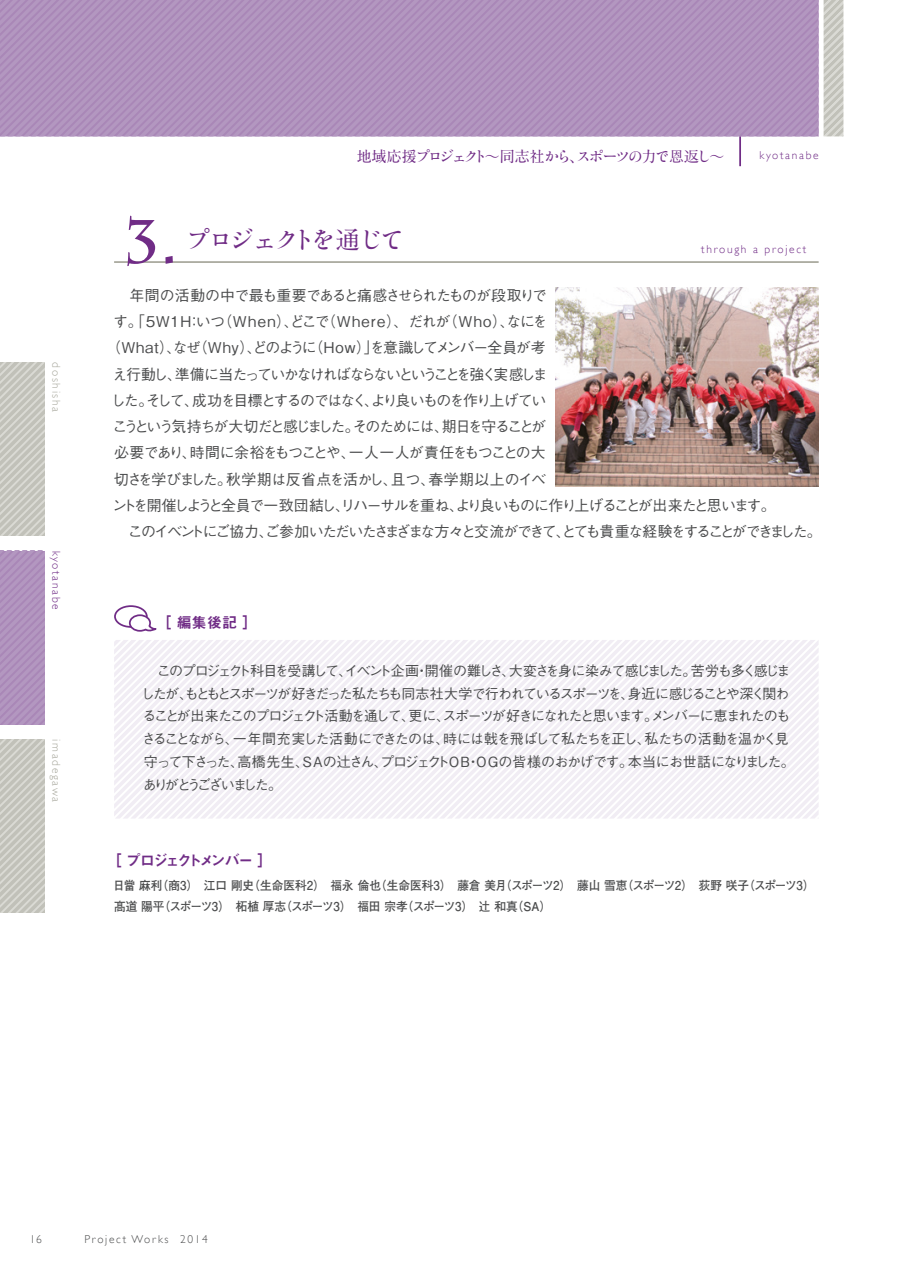
<style>
.page{position:relative;width:903px;height:1275px;background:#fff}
.page>*{position:absolute;margin:0;border:0;box-sizing:border-box;transform-origin:0 0}
.t1{font:700 61.25px "Charlemagne Std";color:#702c86}
.t2{font:24.5px "Ryumin Std Medium KO";letter-spacing:-.13em;color:#702c86}
.t3{font:500 14.88px "Gothic BBB Pr 5";letter-spacing:-.1em;color:#4b4c4d}
.t4{font:500 14.88px "Gothic BBB Pr 5";letter-spacing:-.12em;color:#4b4c4d}
.t5{font:500 14.88px "Gothic BBB Pr 5";letter-spacing:-.03em;color:#4b4c4d}
.t6{font:500 14.88px "Gothic BBB Pr 5";letter-spacing:-.075em;color:#4b4c4d}
.t7{font:500 14.88px "Gothic BBB Pr 5";letter-spacing:-.16em;color:#4b4c4d}
.t8{font:500 14.88px "Gothic BBB Pr 5";letter-spacing:-.125em;color:#4b4c4d}
.t9{font:500 14.88px "Gothic BBB Pr 5";letter-spacing:-.035em;color:#4b4c4d}
.t10{font:500 14.88px "Gothic BBB Pr 5";letter-spacing:-.07em;color:#4b4c4d}
.t11{font:14.88px "Ryumin Std Medium KO";letter-spacing:-.17em;color:#702c86}
.t12{font:14.88px "Midashi Go Pr 5 MB31";letter-spacing:-.18em;color:#702c86}
.t13{font:14.88px "Midashi Go Pr 6 N MB31";color:#702c86}
.t14{font:500 14px/22.8px "Gothic BBB Pr 5";letter-spacing:-.105em;color:#4b4c4d}
.t15{font:700 12.25px/21px "Futo Go B101 Pr 6";letter-spacing:-.005em;color:#4b4c4d;scale:.95 1}
.t16{font:300 11.38px "Gill Sans";letter-spacing:.15em;color:#702c86}
.t17{font:300 11.38px "Gill Sans";letter-spacing:.15em;color:#4b4c4d}
.t18{font:300 11.38px "Gill Sans";letter-spacing:.15em;color:#a8a89d}
.s1{font-family:"A1 Mincho Std";font-weight:700}
.s2{font-family:"Koz Min Pro"}
.s3{font-family:"Midashi Go Pr 6 N MB31"}
</style>
<div class="page">
<svg style="left:0;top:551px;width:45px;height:173px;background:#af91bc"></svg>
<svg style="left:0;top:362px;width:45px;height:174px;background:#c9c9c2"></svg>
<svg style="left:0;top:739px;width:45px;height:174px;background:#c9c9c2"></svg>
<svg style="left:0;top:0;width:240px;height:136px;background:#af91bc"></svg>
<svg style="left:240px;top:0;width:579px;height:136px;background:#af91bc"></svg>
<svg style="left:823px;top:0;width:20px;height:136px;background:#cdcdc6"></svg>
<hr style="left:739px;top:136px;width:2px;height:30px;background:#702c86">
<hr style="left:114px;top:261px;width:705px;height:2px;background:#a8a89d">
<svg style="left:114px;top:640px;width:705px;height:179px;fill:#f2eef5"></svg>
<svg style="left:755px;top:755px;width:64px;height:64px"></svg>
<div style="left:114px;top:605px;width:34px;height:23px;border:2px solid #702c86;border-radius:50%"></div>
<svg style="left:128px;top:613px;width:29px;height:19px"></svg>
<img style="left:556px;top:288px;width:263px;height:198px">
<p class="t11" style="left:357px;top:146px;width:369px"><span class="s1">地域応援</span>プロジェクト<span class="s2">～</span><span class="s1">同志社</span>から<span class="s2">、</span>スポーツの<span class="s1">力</span>で<span class="s1">恩返</span>し<span class="s2">～</span></p>
<p class="t16" style="left:759px;top:146px;width:61px">kyotanabe</p>
<p class="t18" style="left:65px;top:362px;width:52px;rotate:90deg">doshisha</p>
<p class="t16" style="left:65px;top:551px;width:61px;rotate:90deg">kyotanabe</p>
<p class="t18" style="left:65px;top:739px;width:65px;rotate:90deg">imadegawa</p>
<h1 class="t1" style="left:124px;top:206px;width:57px">3.</h1>
<h2 class="t2" style="left:186px;top:222px;width:220px">プロジェクトを<span class="s1">通</span>じて</h2>
<p class="t16" style="left:701px;top:240px;width:106px">through a project</p>
<p class="t10" style="left:114px;top:283px;width:434px">　年間の活動の中で最も重要であると痛感させられたものが段取りで</p>
<p class="t5" style="left:113px;top:310px;width:436px">す。「５Ｗ１Ｈ：いつ（When）、どこで（Where）、だれが（Who）、なにを</p>
<p class="t6" style="left:106px;top:336px;width:441px">（What）、なぜ（Why）、どのように（How）」を意識してメンバー全員が考</p>
<p class="t7" style="left:113px;top:362px;width:436px">え行動し、準備に当たっていかなければならないということを強く実感しま</p>
<p class="t3" style="left:111px;top:388px;width:437px">した。そして、成功を目標とするのではなく、より良いものを作り上げてい</p>
<p class="t8" style="left:113px;top:415px;width:435px">こうという気持ちが大切だと感じました。そのためには、期日を守ることが</p>
<p class="t3" style="left:114px;top:441px;width:433px">必要であり、時間に余裕をもつことや、一人一人が責任をもつことの大</p>
<p class="t9" style="left:114px;top:467px;width:433px">切さを学びました。秋学期は反省点を活かし、且つ、春学期以上のイベ</p>
<p class="t3" style="left:112px;top:493px;width:665px">ントを開催しようと全員で一致団結し、リハーサルを重ね、より良いものに作り上げることが出来たと思います。</p>
<p class="t4" style="left:114px;top:520px;width:709px">　このイベントにご協力、ご参加いただいたさまざまな方々と交流ができて、とても貴重な経験をすることができました。</p>
<p class="t13" style="left:157px;top:611px;width:102px">［ 編集後記 ］</p>
<p class="t14" style="left:141px;top:658px;width:655px">　このプロジェクト科目を受講して、イベント企画・開催の難しさ、大変さを身に染みて感じました。苦労も多く感じましたが、もともとスポーツが好きだった私たちも同志社大学で行われているスポーツを、身近に感じることや深く関わることが出来たこのプロジェクト活動を通して、更に、スポーツが好きになれたと思います。メンバーに恵まれたのもさることながら、一年間充実した活動にできたのは、時には戟を飛ばして私たちを正し、私たちの活動を温かく見守って下さった、高橋先生、SAの辻さん、プロジェクトOB・OGの皆様のおかげです。本当にお世話になりました。ありがとうございました。</p>
<p class="t12" style="left:107px;top:849px;width:166px"><span class="s3">［</span> プロジェクトメンバー <span class="s3">］</span></p>
<p class="t15" style="left:113px;top:874px;width:740px">日當 麻利（商3）　江口 剛史（生命医科2）　福永 倫也（生命医科3）　藤倉 美月（スポーツ2）　藤山 雪恵（スポーツ2）　荻野 咲子（スポーツ3）髙道 陽平（スポーツ3）　柘植 厚志（スポーツ3）　福田 宗孝（スポーツ3）　辻 和真（SA）</p>
<p class="t17" style="left:30px;top:1231px;width:13px">16</p>
<p class="t17" style="left:84px;top:1231px;width:125px">Project Works 2014</p>
</div>
